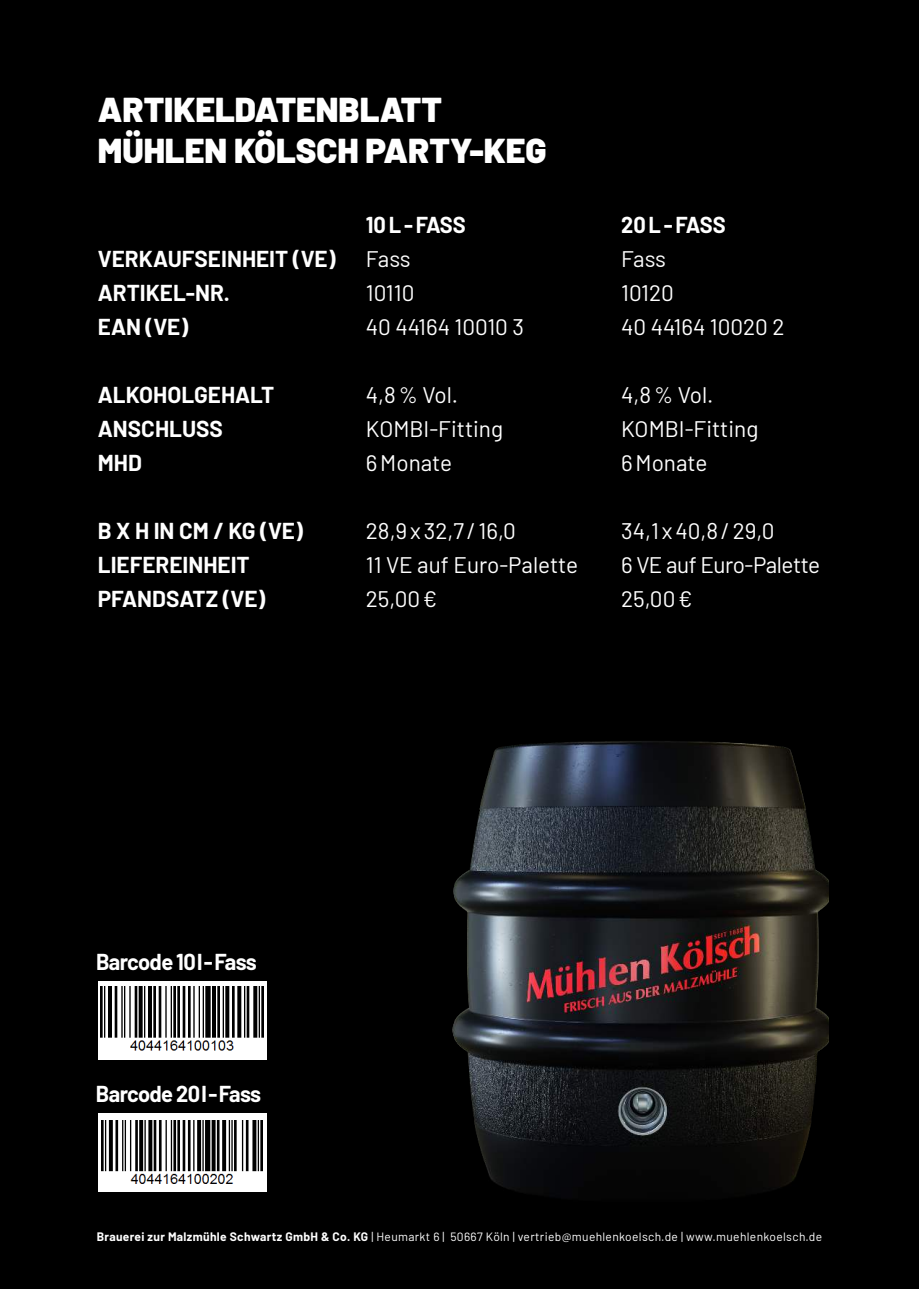
<style>
.page{position:relative;width:919px;height:1289px;background:#fff}
.page>*{position:absolute;margin:0;border:0;box-sizing:border-box;transform-origin:0 0}
.t1{font:900 34.5px/40.5px "Barlow";color:#fff}
.t2{font:22.5px "Barlow";color:#fff}
.t3{font:700 22.5px "Barlow";color:#fff}
.t4{font:700 22.5px "Barlow";letter-spacing:-.03em;color:#fff}
.t5{font:22.5px "Barlow";letter-spacing:-.02em;color:#fff}
.t6{font:22.5px "Barlow";letter-spacing:-.015em;color:#fcfcfc}
.t7{font:12px "Barlow";letter-spacing:.03em;color:#fff}
.s1{font-weight:700}
</style>
<div class="page">
<div style="left:0;top:0;width:918px;height:1288px;background:#000"></div>
<img style="left:452px;top:741px;width:376px;height:456px">
<div style="left:98px;top:981px;width:168px;height:78px;background:#fff"></div>
<img style="left:101px;top:986px;width:162px;height:65px">
<div style="left:98px;top:1113px;width:168px;height:78px;background:#fff"></div>
<img style="left:101px;top:1120px;width:162px;height:63px">
<h1 class="t1" style="left:98px;top:90px;width:450px">ARTIKELDATENBLATT<br>MÜHLEN KÖLSCH PARTY-KEG</h1>
<p class="t3" style="left:366px;top:216px;width:101px">10L-FASS</p>
<p class="t3" style="left:621px;top:216px;width:106px">20L-FASS</p>
<p class="t3" style="left:98px;top:250px;width:239px">VERKAUFSEINHEIT (VE)</p>
<p class="t6" style="left:366px;top:250px;width:46px">Fass</p>
<p class="t6" style="left:621px;top:250px;width:46px">Fass</p>
<p class="t3" style="left:98px;top:284px;width:134px">ARTIKEL-NR.</p>
<p class="t2" style="left:366px;top:284px;width:50px">10110</p>
<p class="t2" style="left:621px;top:284px;width:54px">10120</p>
<p class="t3" style="left:98px;top:318px;width:92px">EAN (VE)</p>
<p class="t2" style="left:366px;top:318px;width:160px">40 44164 10010 3</p>
<p class="t2" style="left:621px;top:318px;width:165px">40 44164 10020 2</p>
<p class="t3" style="left:98px;top:386px;width:178px">ALKOHOLGEHALT</p>
<p class="t2" style="left:366px;top:386px;width:94px">4,8% Vol.</p>
<p class="t2" style="left:621px;top:386px;width:94px">4,8% Vol.</p>
<p class="t3" style="left:98px;top:420px;width:127px">ANSCHLUSS</p>
<p class="t2" style="left:366px;top:420px;width:139px">KOMBI-Fitting</p>
<p class="t2" style="left:621px;top:420px;width:139px">KOMBI-Fitting</p>
<p class="t3" style="left:98px;top:454px;width:46px">MHD</p>
<p class="t2" style="left:366px;top:454px;width:88px">6Monate</p>
<p class="t2" style="left:621px;top:454px;width:88px">6Monate</p>
<p class="t3" style="left:98px;top:522px;width:206px">B X H IN CM / KG (VE)</p>
<p class="t2" style="left:366px;top:522px;width:152px">28,9x32,7 / 16,0</p>
<p class="t2" style="left:621px;top:522px;width:155px">34,1 x40,8/29,0</p>
<p class="t3" style="left:98px;top:556px;width:153px">LIEFEREINHEIT</p>
<p class="t2" style="left:366px;top:556px;width:214px">11 VE auf Euro-Palette</p>
<p class="t5" style="left:621px;top:556px;width:200px">6 VE auf Euro-Palette</p>
<p class="t3" style="left:98px;top:590px;width:169px">PFANDSATZ (VE)</p>
<p class="t2" style="left:366px;top:590px;width:73px">25,00€</p>
<p class="t2" style="left:621px;top:590px;width:73px">25,00€</p>
<p class="t4" style="left:96px;top:953px;width:162px">Barcode 10l-Fass</p>
<p class="t4" style="left:96px;top:1085px;width:167px">Barcode 20l-Fass</p>
<p class="t7" style="left:97px;top:1231px;width:727px"><span class="s1">Brauerei zur Malzmühle Schwartz GmbH &amp; Co. KG</span> | Heumarkt 6 | 50667 Köln | vertrieb@muehlenkoelsch.de | www.muehlenkoelsch.de</p>
</div>
